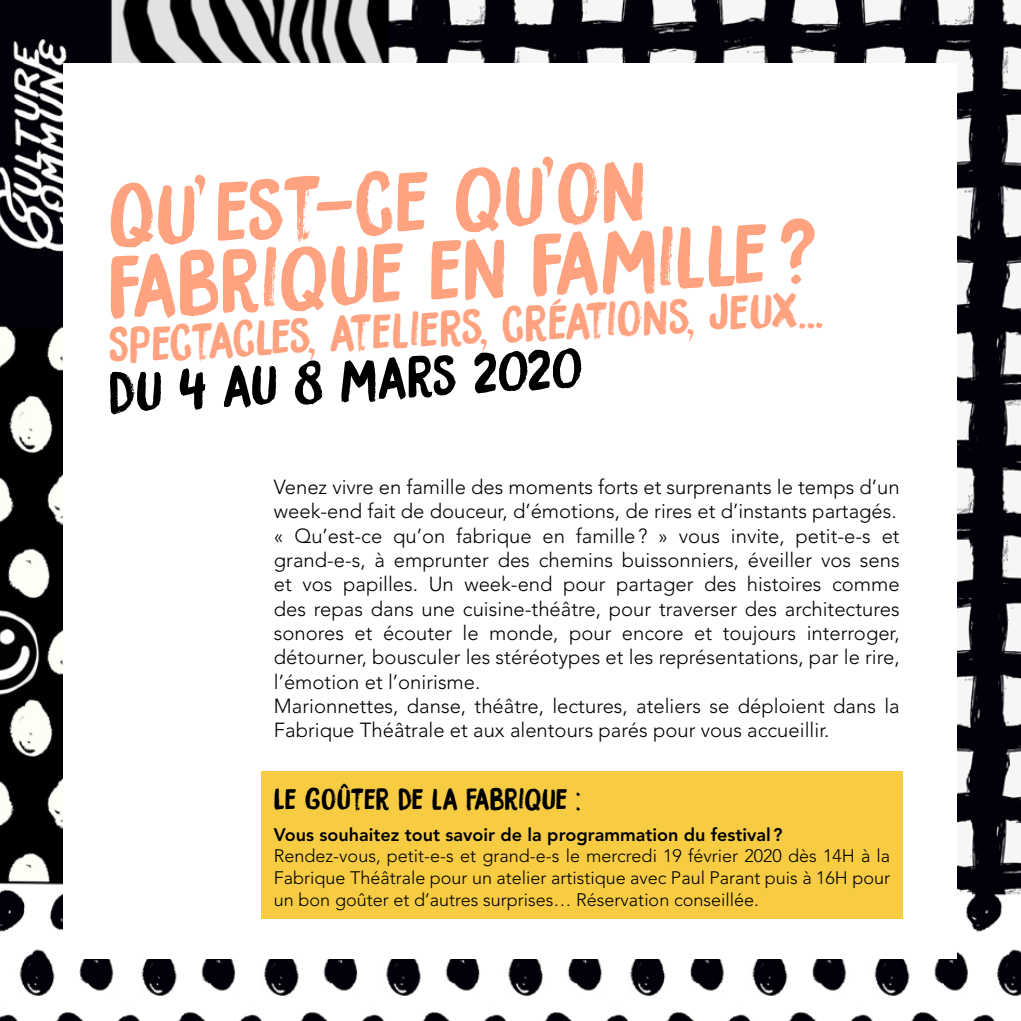
<style>
.page{position:relative;width:1021px;height:1021px;background:#fff}
.page>*{position:absolute;margin:0;border:0;box-sizing:border-box;transform-origin:0 0}
.t1{font:78.75px/69.8px "Bocadillo";color:#ffa280}
.t2{font:51.75px "Bocadillo";color:#000}
.t3{font:45px "Bocadillo";color:#ffa280}
.t4{font:27px "Bocadillo";color:#000}
.t5{font:300 20.25px/24.3px "Avenir LT Pro";color:#000}
.t6{font:300 18px/21.6px "Avenir LT Pro";color:#000;text-align:justify}
.t7{font:800 18px "Avenir LT Pro";color:#000}
</style>
<div class="page">
<img style="left:0;top:0;width:1020px;height:1020px">
<div style="left:64px;top:64px;width:893px;height:894px;background:#fff"></div>
<div style="left:261px;top:770px;width:641px;height:148px;background:#f7cc42"></div>
<h1 class="t1" style="left:101px;top:183px;width:711px;rotate:-3deg">QU’EST-CE QU’ON<br>FABRIQUE EN FAMILLE ?</h1>
<h3 class="t3" style="left:106px;top:315px;width:718px;rotate:-3deg">SPECTACLES, ATELIERS, CRÉATIONS, JEUX…</h3>
<h2 class="t2" style="left:105px;top:358px;width:477px;rotate:-3deg">DU 4 AU 8 MARS 2020</h2>
<p class="t5" style="left:274px;top:475px;width:627px">Venez vivre en famille des moments forts et surprenants le temps d’un week-end fait de douceur, d’émotions, de rires et d’instants partagés. « Qu’est-ce qu’on fabrique en famille? » vous invite, petit-e-s et grand-e-s, à emprunter des chemins buissonniers, éveiller vos sens et vos papilles. Un week-end pour partager des histoires comme des repas dans une cuisine-théâtre, pour traverser des architectures sonores et écouter le monde, pour encore et toujours interroger, détourner, bousculer les stéréotypes et les représentations, par le rire, l’émotion et l’onirisme.<br>Marionnettes, danse, théâtre, lectures, ateliers se déploient dans la Fabrique Théâtrale et aux alentours parés pour vous accueillir.</p>
<h3 class="t4" style="left:274px;top:780px;width:308px">LE GOÛTER DE LA FABRIQUE :</h3>
<p class="t7" style="left:274px;top:823px;width:510px">Vous souhaitez tout savoir de la programmation du festival?</p>
<p class="t6" style="left:274px;top:845px;width:618px">Rendez-vous, petit-e-s et grand-e-s le mercredi 19 février 2020 dès 14H à la Fabrique Théâtrale pour un atelier artistique avec Paul Parant puis à 16H pour un bon goûter et d’autres surprises… Réservation conseillée.</p>
</div>
